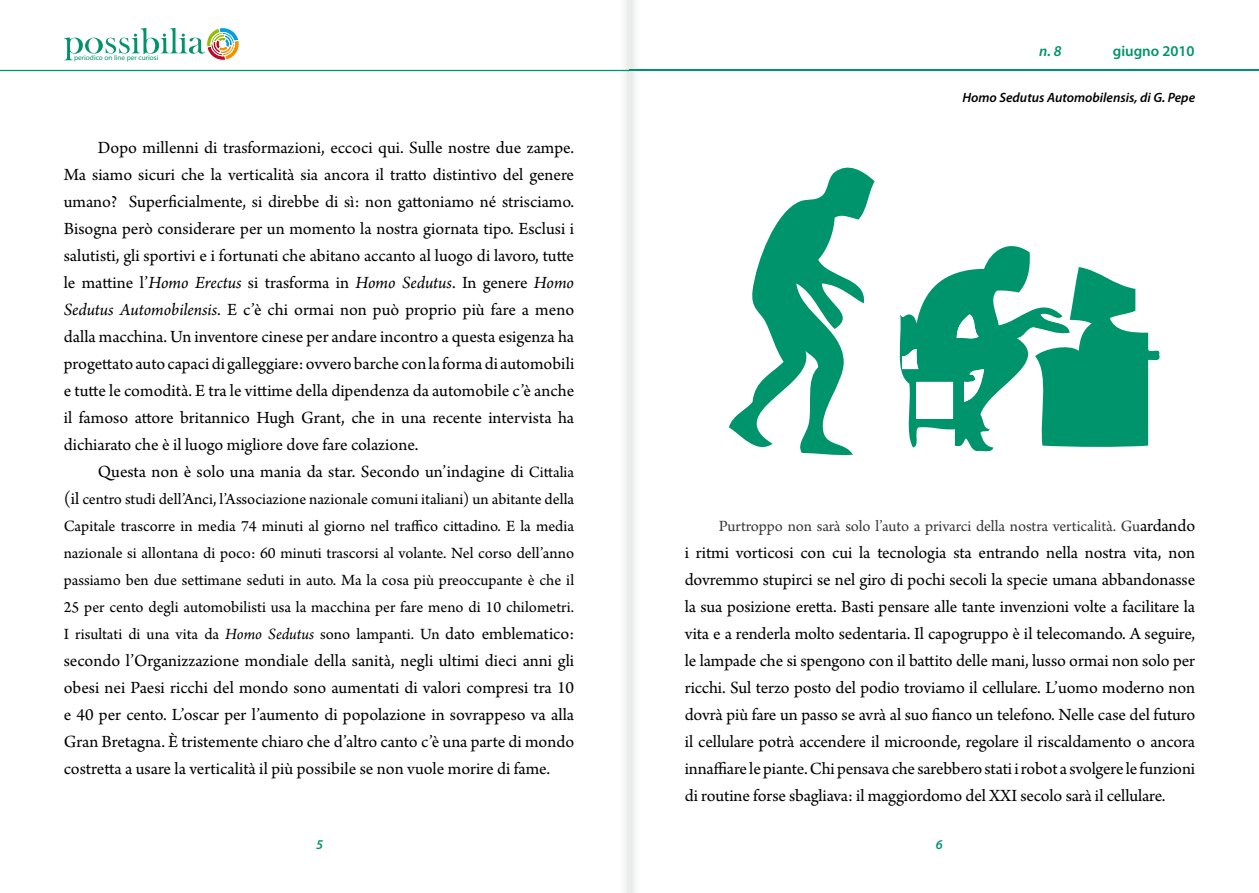
<style>
.page{position:relative;width:1259px;height:893px;background:#fff}
.page>*{position:absolute;margin:0;border:0;box-sizing:border-box;transform-origin:0 0}
.t1{font:18px/27px "Arno Pro";letter-spacing:-.005em;color:#000;text-align:justify}
.t2{font:16.5px/27px "Arno Pro";color:#000;text-align:justify}
.t3{font:16.5px "Arno Pro";letter-spacing:-.005em;color:#393939}
.t4{font:600 15px "Myriad Pro";color:#00946c}
.t5{font:italic 600 15px "Myriad Pro";color:#00946c}
.t6{font:italic 600 13.5px "Myriad Pro";color:#000}
.t7{font:italic 600 13.5px "Myriad Pro";color:#00946c}
.t8{font:500 7.05px "Itc Kabel";color:#00936c}
.s1{font-style:italic}
.s2{font-size:16.5px}
.s3{font-size:18px}
.s4{font-size:18px;color:#000}
</style>
<div class="page">
<svg style="left:0;top:70px;width:629px;height:1px"></svg>
<svg style="left:65px;top:27px;width:175px;height:34px"></svg>
<hr style="left:629px;top:70px;width:630px;height:1px;background:#00946c">
<svg style="left:729px;top:167px;width:145px;height:288px"></svg>
<svg style="left:899px;top:246px;width:261px;height:206px"></svg>
<div style="left:916px;top:382px;width:37px;height:36px;background:#fff"></div>
<p class="t8" style="left:74px;top:54px;width:86px">periodico on line per curiosi</p>
<p class="t1" style="left:64px;top:135px;width:512px;text-indent:34px">Dopo millenni di trasformazioni, eccoci qui. Sulle nostre due zampe.<br>Ma siamo sicuri che la verticalità sia ancora il tratto distintivo del genere umano? Superficialmente, si direbbe di sì: non gattoniamo né strisciamo.<br>Bisogna però considerare per un momento la nostra giornata tipo. Esclusi i salutisti, gli sportivi e i fortunati che abitano accanto al luogo di lavoro, tutte le mattine l’<span class="s1">Homo Erectus</span> si trasforma in <span class="s1">Homo Sedutus</span>. In genere <span class="s1">Homo Sedutus Automobilensis</span>. E c’è chi ormai non può proprio più fare a meno dalla macchina. Un inventore cinese per andare incontro a questa esigenza ha progettato auto capaci di galleggiare: ovvero barche con la forma di automobili e tutte le comodità. E tra le vittime della dipendenza da automobile c’è anche il famoso attore britannico Hugh Grant, che in una recente intervista ha dichiarato che è il luogo migliore dove fare colazione.</p>
<p class="t1" style="left:98px;top:459px;width:478px">Questa non è solo una mania da star. Secondo un’indagine di <span class="s2">Cittalia</span></p>
<p class="t2" style="left:64px;top:486px;width:512px"><span class="s3">(il</span> centro studi dell’Anci, l’Associazione nazionale comuni italiani) un abitante della Capitale trascorre in media 74 minuti al giorno nel traffico cittadino. E la media nazionale si allontana di poco: 60 minuti trascorsi al volante. Nel corso dell’anno passiamo ben due settimane seduti in auto. Ma la cosa più preoccupante è che il 25 per cento degli automobilisti usa la macchina per fare meno di 10 chilometri.<br>I risultati di una vita da <span class="s1">Homo Sedutus</span> sono lampanti. Un <span class="s3">dato emblematico:</span></p>
<p class="t1" style="left:64px;top:648px;width:512px">secondo l’Organizzazione mondiale della sanità, negli ultimi dieci anni gli obesi nei Paesi ricchi del mondo sono aumentati di valori compresi tra 10 e 40 per cento. L’oscar per l’aumento di popolazione in sovrappeso va alla Gran Bretagna. È tristemente chiaro che d’altro canto c’è una parte di mondo costretta a usare la verticalità il più possibile se non vuole morire di fame.</p>
<p class="t7" style="left:316px;top:836px;width:9px">5</p>
<p class="t5" style="left:1039px;top:41px;width:24px">n. 8</p>
<p class="t4" style="left:1112px;top:41px;width:83px">giugno 2010</p>
<p class="t6" style="left:962px;top:88px;width:234px">Homo Sedutus Automobilensis, di G. Pepe</p>
<p class="t3" style="left:719px;top:516px;width:478px">Purtroppo non sarà solo l’auto a privarci della nostra verticalità. Gu<span class="s4">ardando</span></p>
<p class="t1" style="left:685px;top:540px;width:512px">i ritmi vorticosi con cui la tecnologia sta entrando nella nostra vita, non dovremmo stupirci se nel giro di pochi secoli la specie umana abbandonasse la sua posizione eretta. Basti pensare alle tante invenzioni volte a facilitare la vita e a renderla molto sedentaria. Il capogruppo è il telecomando. A seguire, le lampade che si spengono con il battito delle mani, lusso ormai non solo per ricchi. Sul terzo posto del podio troviamo il cellulare. L’uomo moderno non dovrà più fare un passo se avrà al suo fianco un telefono. Nelle case del futuro il cellulare potrà accendere il microonde, regolare il riscaldamento o ancora innaffiare le piante. Chi pensava che sarebbero stati i robot a svolgere le funzioni di routine forse sbagliava: il maggiordomo del XXI secolo sarà il cellulare.</p>
<p class="t7" style="left:936px;top:836px;width:9px">6</p>
</div>
